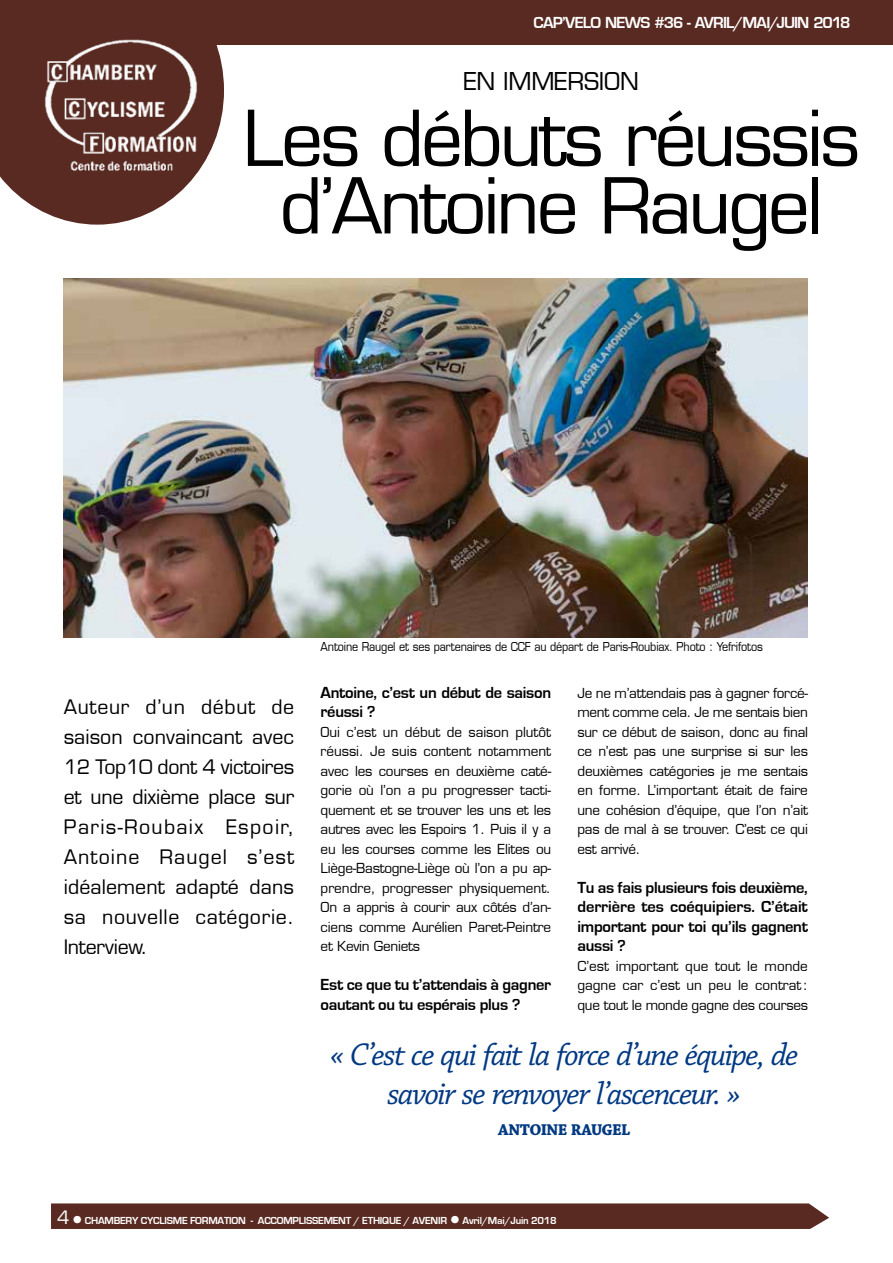
<style>
.page{position:relative;width:893px;height:1263px;background:#fff}
.page>*{position:absolute;margin:0;border:0;box-sizing:border-box;transform-origin:0 0}
.t1{font:500 75px/67.5px "Eurostile";letter-spacing:-.045em;color:#000;text-align:center}
.t2{font:italic 33px/39px "Chaparral Pro";letter-spacing:-.05em;color:#003882;text-align:center}
.t3{font:500 24px "Eurostile";letter-spacing:-.01em;color:#000}
.t4{font:500 19.5px/30px "Eurostile";letter-spacing:.005em;color:#000;text-align:justify}
.t5{font:700 16.5px/19.5px "Eurostile";letter-spacing:-.02em;color:#000}
.t6{font:700 16.5px "Eurostile";letter-spacing:-.055em;color:#fff}
.t7{font:700 16.5px "Chaparral Pro";letter-spacing:-.035em;color:#003882}
.t8{font:500 13.5px/19.5px "Eurostile";letter-spacing:-.02em;color:#000;text-align:justify}
.t9{font:500 12px "Eurostile";letter-spacing:-.015em;color:#000;scale:.9 1}
.t10{font:700 10.5px "Eurostile";letter-spacing:-.025em;color:#fff}
.s1{font-weight:500;font-size:18px}
.s2{font-family:"Avenir LT Std";font-weight:400;font-size:21px}
</style>
<div class="page">
<div style="left:51px;top:1203px;width:778px;height:26px;background:#592a21"></div>
<div style="left:0;top:0;width:893px;height:45px;background:#592a21"></div>
<svg style="left:0;top:45px;width:224px;height:180px;fill:#592a21"></svg>
<img style="left:41px;top:39px;width:159px;height:142px">
<img style="left:64px;top:278px;width:744px;height:360px">
<p class="t6" style="left:534px;top:13px;width:318px">CAP’VELO NEWS #36 - AVRIL/MAI/JUIN 2018</p>
<h3 class="t3" style="left:463px;top:67px;width:177px">EN IMMERSION</h3>
<h1 class="t1" style="left:242px;top:105px;width:619px">Les débuts réussis d’Antoine Raugel</h1>
<h3 class="t4" style="left:64px;top:692px;width:232px">Auteur d’un début de saison convaincant avec 12 Top10 dont 4 victoires et une dixième place sur Paris-Roubaix Espoir, Antoine Raugel s’est idéalement adapté dans sa nouvelle catégorie.<br>Interview.</h3>
<p class="t9" style="left:321px;top:639px;width:493px">Antoine Raugel et ses partenaires de CCF au départ de Paris-Roubiax. Photo : Yefrifotos</p>
<p class="t5" style="left:321px;top:683px;width:232px">Antoine, c’est un début de saison réussi ?</p>
<p class="t8" style="left:321px;top:722px;width:232px">Oui c’est un début de saison plutôt réussi. Je suis content notamment avec les courses en deuxième caté&shy;gorie où l’on a pu progresser tacti&shy;quement et se trouver les uns et les autres avec les Espoirs 1. Puis il y a eu les courses comme les Elites ou Liège-Bastogne-Liège où l’on a pu ap&shy;prendre, progresser physiquement.<br>On a appris à courir aux côtés d’an&shy;ciens comme Aurélien Paret-Peintre et Kevin Geniets</p>
<p class="t5" style="left:321px;top:975px;width:232px">Est ce que tu t’attendais à gagner oautant ou tu espérais plus ?</p>
<p class="t8" style="left:577px;top:683px;width:232px">Je ne m’attendais pas à gagner forcé&shy;ment comme cela. Je me sentais bien sur ce début de saison, donc au final ce n’est pas une surprise si sur les deuxièmes catégories je me sentais en forme. L’important était de faire une cohésion d’équipe, que l’on n’ait pas de mal à se trouver. C’est ce qui est arrivé.</p>
<p class="t5" style="left:577px;top:878px;width:232px;text-align:justify">Tu as fais plusieurs fois deuxième, derrière tes coéquipiers. C’était important pour toi qu’ils gagnent aussi ?</p>
<p class="t8" style="left:577px;top:956px;width:232px">C’est important que tout le monde gagne car c’est un peu le contrat: que tout le monde gagne des courses</p>
<h2 class="t2" style="left:330px;top:1036px;width:470px">« C’est ce qui fait la force d’une équipe, de savoir se renvoyer l’ascenceur. »</h2>
<p class="t7" style="left:498px;top:1120px;width:134px">ANTOINE RAUGEL</p>
<p class="t10" style="left:57px;top:1214px;width:501px"><span class="s1">4</span> <span class="s2">•</span> CHAMBERY CYCLISME FORMATION - ACCOMPLISSEMENT / ETHIQUE / AVENIR <span class="s2">•</span> Avril/Mai/Juin 2018</p>
</div>
